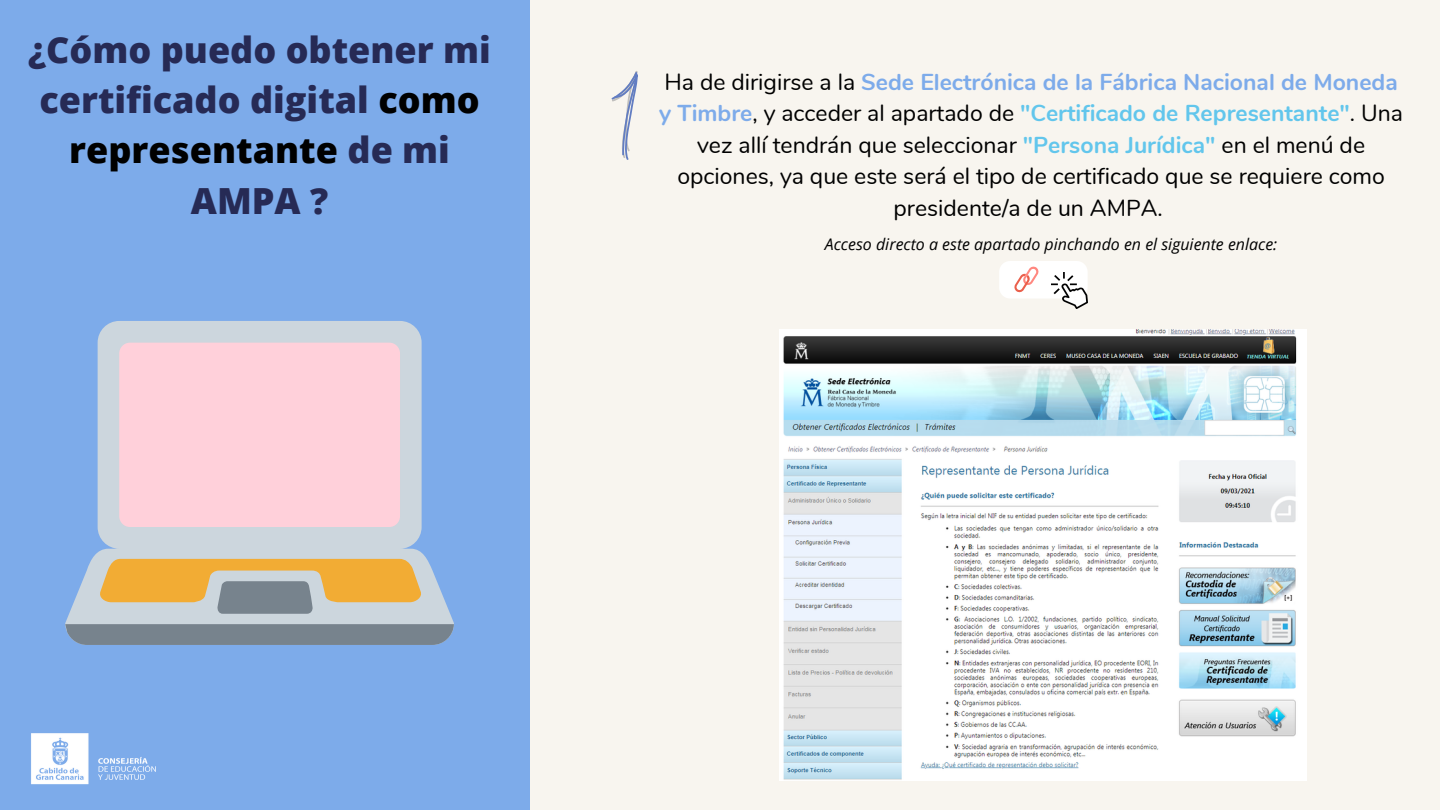
<style>
.page{position:relative;width:1440px;height:810px;background:#7dabea}
.page>*{position:absolute;margin:0;border:0;box-sizing:border-box;transform-origin:0 0}
.t1{font:800 36px/50.2px "Open Sans";color:#262a55;text-align:center}
.t2{font:23px/31.5px "Nunito";color:#000;text-align:center}
.t3{font:italic 16px "Open Sans";color:#000}
.s1{color:#000}
.s2{font-weight:700;color:#7dabea}
.s3{font-weight:700;color:#62c6ec}
</style>
<div class="page">
<div style="left:531px;top:0;width:909px;height:810px;background:#f8f5ef"></div>
<svg style="left:65px;top:321px;width:389px;height:303px;fill:#ccd6dd"></svg>
<svg style="left:65px;top:624px;width:389px;height:21px;background:#788490"></svg>
<div style="left:119px;top:343px;width:281px;height:184px;background:#ffd0da;border-radius:11px"></div>
<svg style="left:98px;top:559px;width:325px;height:55px;background:#d2b173"></svg>
<svg style="left:612px;top:71px;width:26px;height:89px"></svg>
<img style="left:780px;top:329px;width:526px;height:452px">
<img style="left:31px;top:733px;width:125px;height:52px">
<div style="left:999px;top:261px;width:89px;height:38px;background:#fff;border-radius:11px"></div>
<svg style="left:1014px;top:266px;width:25px;height:27px"></svg>
<img style="left:1051px;top:272px;width:36px;height:36px">
<p class="t1" style="left:28px;top:24px;width:464px">¿Cómo puedo obtener mi certificado digital <span class="s1">como representante</span> de mi<br>AMPA ?</p>
<h2 class="t2" style="left:659px;top:67px;width:745px">Ha de dirigirse a la <span class="s2">Sede Electrónica de la Fábrica Nacional de Moneda y Timbre</span>, y acceder al apartado de <span class="s3">"Certificado de Representante"</span>. Una vez allí tendrán que seleccionar <span class="s3">"Persona Jurídica"</span> en el menú de opciones, ya que este será el tipo de certificado que se requiere como presidente/a de un AMPA.</h2>
<p class="t3" style="left:825px;top:233px;width:454px">Acceso directo a este apartado pinchando en el siguiente enlace:</p>
</div>
